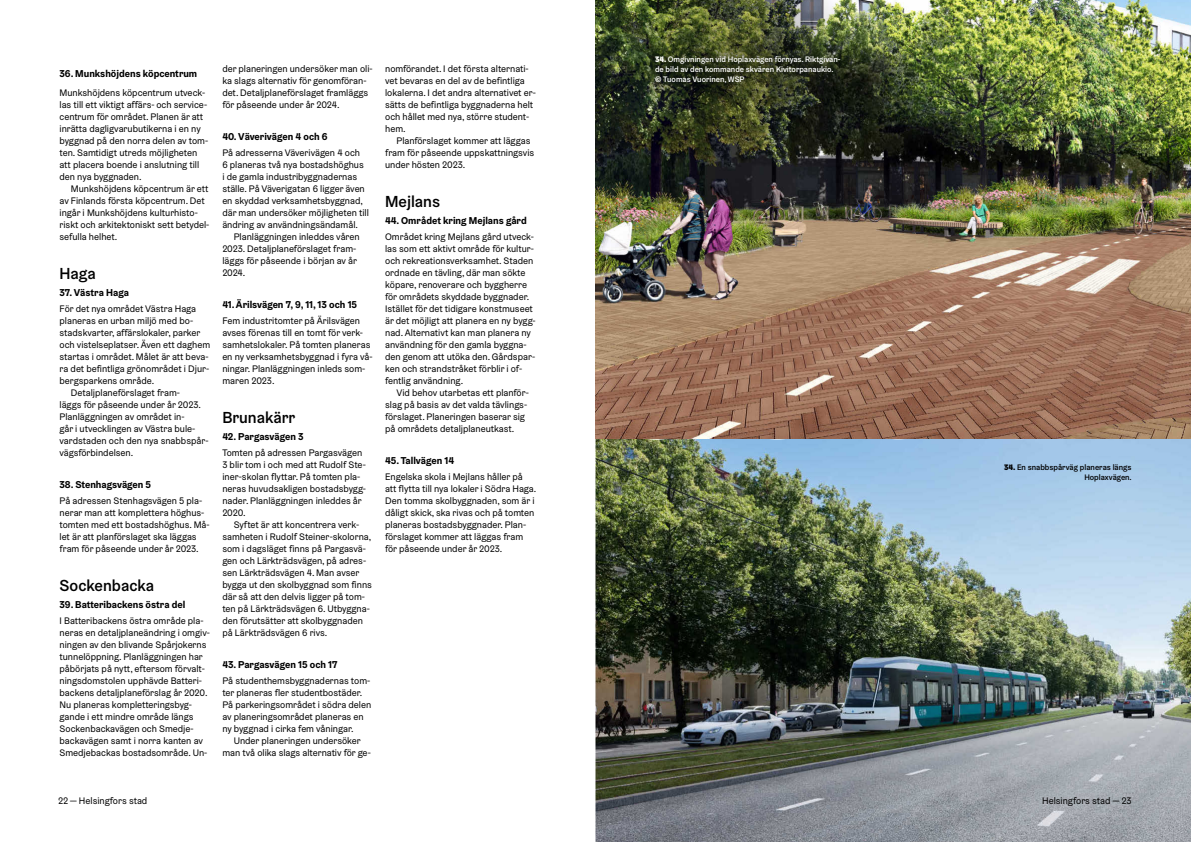
<style>
.page{position:relative;width:1191px;height:842px;background:#fff}
.page>*{position:absolute;margin:0;border:0;box-sizing:border-box;transform-origin:0 0}
.H1_Otsikko_16{font:500 16px "Helsinki Grotesk";color:#000}
.P_Väliotsikko_10pt_b{font:700 10px "Helsinki Grotesk";color:#000}
.P_Leipis_9_5pt{font:9.5px/12px "Helsinki Grotesk";color:#000}
.P_leipis_9_5pt_sisen{font:9.5px/12px "Helsinki Grotesk";color:#000}
.t1{font:500 8px/10px "Helsinki Grotesk";color:#fff}
.t2{font:500 8px/10px "Helsinki Grotesk";color:#000;text-align:right}
.s1{font-weight:900}
</style>
<div class="page">
<img style="left:595px;top:397px;width:596px;height:445px">
<img style="left:596px;top:0;width:595px;height:438px">
<img style="left:595px;top:0;width:259px;height:162px">
<div style="left:627px;top:28px;width:243px;height:87px;background:#000;opacity:.6"></div>
<p class="P_Väliotsikko_10pt_b" style="left:60px;top:67px;width:139px">36. Munkshöjdens köpcentrum</p>
<p class="P_Leipis_9_5pt" style="left:60px;top:87px;width:150px">Munkshöjdens köpcentrum utveck&shy;las till ett viktigt affärs- och service&shy;centrum för området. Planen är att inrätta dagligvarubutikerna i en ny byggnad på den norra delen av tom&shy;ten. Samtidigt utreds möjligheten att placera boende i anslutning till den nya byggnaden.</p>
<p class="P_leipis_9_5pt_sisen" style="left:60px;top:183px;width:151px;text-indent:11px">Munkshöjdens köpcentrum är ett av Finlands första köpcentrum. Det ingår i Munkshöjdens kulturhisto&shy;riskt och arkitektoniskt sett betydel&shy;sefulla helhet.</p>
<h1 class="H1_Otsikko_16" style="left:60px;top:263px;width:38px">Haga</h1>
<p class="P_Väliotsikko_10pt_b" style="left:60px;top:286px;width:71px">37. Västra Haga</p>
<p class="P_Leipis_9_5pt" style="left:60px;top:303px;width:152px">För det nya området Västra Haga planeras en urban miljö med bo&shy;stadskvarter, affärslokaler, parker och vistelseplatser. Även ett daghem startas i området. Målet är att beva&shy;ra det befintliga grönområdet i Djur&shy;bergsparkens område.</p>
<p class="P_leipis_9_5pt_sisen" style="left:60px;top:387px;width:151px;text-indent:11px">Detaljplaneförslaget fram-<br>läggs för påseende under år 2023.<br>Planläggningen av området in-<br>går i utvecklingen av Västra bule&shy;vardstaden och den nya snabbspår&shy;vägsförbindelsen.</p>
<p class="P_Väliotsikko_10pt_b" style="left:60px;top:478px;width:93px">38. Stenhagsvägen 5</p>
<p class="P_Leipis_9_5pt" style="left:60px;top:495px;width:152px">På adressen Stenhagsvägen 5 pla&shy;nerar man att komplettera höghus&shy;tomten med ett bostadshöghus. Må&shy;let är att planförslaget ska läggas fram för påseende under år 2023.</p>
<h1 class="H1_Otsikko_16" style="left:60px;top:575px;width:96px">Sockenbacka</h1>
<p class="P_Väliotsikko_10pt_b" style="left:60px;top:598px;width:127px">39. Batteribackens östra del</p>
<p class="P_Leipis_9_5pt" style="left:60px;top:615px;width:152px">I Batteribackens östra område pla&shy;neras en detaljplaneändring i omgiv&shy;ningen av den blivande Spårjokerns tunnelöppning. Planläggningen har påbörjats på nytt, eftersom förvalt&shy;ningsdomstolen upphävde Batteri&shy;backens detaljplaneförslag år 2020.<br>Nu planeras kompletteringsbyg&shy;gande i ett mindre område längs Sockenbackavägen och Smedje&shy;backavägen samt i norra kanten av Smedjebackas bostadsområde. Un-</p>
<p class="P_Leipis_9_5pt" style="left:222px;top:63px;width:152px">der planeringen undersöker man oli&shy;ka slags alternativ för genomföran&shy;det. Detaljplaneförslaget framläggs för påseende under år 2024.</p>
<p class="P_Väliotsikko_10pt_b" style="left:222px;top:130px;width:107px">40. Väverivägen 4 och 6</p>
<p class="P_Leipis_9_5pt" style="left:222px;top:147px;width:148px">På adresserna Väverivägen 4 och<br>6 planeras två nya bostadshöghus<br>i de gamla industribyggnadernas ställe. På Väverigatan 6 ligger även en skyddad verksamhetsbyggnad, där man undersöker möjligheten till ändring av användningsändamål.</p>
<p class="P_leipis_9_5pt_sisen" style="left:222px;top:231px;width:139px;text-indent:11px">Planläggningen inleddes våren<br>2023. Detaljplaneförslaget fram&shy;läggs för påseende i början av år<br>2024.</p>
<p class="P_Väliotsikko_10pt_b" style="left:222px;top:298px;width:136px">41. Ärilsvägen 7, 9, 11, 13 och 15</p>
<p class="P_Leipis_9_5pt" style="left:222px;top:315px;width:152px">Fem industritomter på Ärilsvägen avses förenas till en tomt för verk&shy;samhetslokaler. På tomten planeras en ny verksamhetsbyggnad i fyra vå&shy;ningar. Planläggningen inleds som&shy;maren 2023.</p>
<h1 class="H1_Otsikko_16" style="left:222px;top:407px;width:75px">Brunakärr</h1>
<p class="P_Väliotsikko_10pt_b" style="left:222px;top:430px;width:83px">42. Pargasvägen 3</p>
<p class="P_Leipis_9_5pt" style="left:222px;top:447px;width:145px">Tomten på adressen Pargasvägen<br>3 blir tom i och med att Rudolf Ste&shy;iner-skolan flyttar. På tomten pla&shy;neras huvudsakligen bostadsbygg&shy;nader. Planläggningen inleddes år<br>2020.</p>
<p class="P_leipis_9_5pt_sisen" style="left:222px;top:519px;width:151px;text-indent:11px">Syftet är att koncentrera verk&shy;samheten i Rudolf Steiner-skolorna, som i dagsläget finns på Pargasvä&shy;gen och Lärkträdsvägen, på adres&shy;sen Lärkträdsvägen 4. Man avser bygga ut den skolbyggnad som finns där så att den delvis ligger på tom&shy;ten på Lärkträdsvägen 6. Utbyggna&shy;den förutsätter att skolbyggnaden på Lärkträdsvägen 6 rivs.</p>
<p class="P_Väliotsikko_10pt_b" style="left:222px;top:658px;width:116px">43. Pargasvägen 15 och 17</p>
<p class="P_Leipis_9_5pt" style="left:222px;top:675px;width:150px">På studenthemsbyggnadernas tom&shy;ter planeras fler studentbostäder.<br>På parkeringsområdet i södra delen av planeringsområdet planeras en ny byggnad i cirka fem våningar.</p>
<p class="P_leipis_9_5pt_sisen" style="left:222px;top:735px;width:150px;text-align:center">Under planeringen undersöker<br>man två olika slags alternativ för ge-</p>
<p class="P_leipis_9_5pt_sisen" style="left:385px;top:63px;width:152px">nomförandet. I det första alternati&shy;vet bevaras en del av de befintliga lokalerna. I det andra alternativet er&shy;sätts de befintliga byggnaderna helt och hållet med nya, större student&shy;hem.</p>
<p class="P_leipis_9_5pt_sisen" style="left:385px;top:135px;width:151px;text-indent:11px">Planförslaget kommer att läggas fram för påseende uppskattningsvis under hösten 2023.</p>
<h1 class="H1_Otsikko_16" style="left:385px;top:191px;width:56px">Mejlans</h1>
<p class="P_Väliotsikko_10pt_b" style="left:385px;top:214px;width:143px">44. Området kring Mejlans gård</p>
<p class="P_Leipis_9_5pt" style="left:385px;top:231px;width:152px">Området kring Mejlans gård utveck&shy;las som ett aktivt område för kultur&shy;och rekreationsverksamhet. Staden ordnade en tävling, där man sökte köpare, renoverare och byggherre för områdets skyddade byggnader.<br>Istället för det tidigare konstmuseet är det möjligt att planera en ny bygg&shy;nad. Alternativt kan man planera ny användning för den gamla byggna&shy;den genom att utöka den. Gårdspar&shy;ken och strandstråket förblir i of&shy;fentlig användning.</p>
<p class="P_leipis_9_5pt_sisen" style="left:385px;top:387px;width:145px;text-indent:11px">Vid behov utarbetas ett planför&shy;slag på basis av det valda tävlings&shy;förslaget. Planeringen baserar sig på områdets detaljplaneutkast.</p>
<p class="P_Väliotsikko_10pt_b" style="left:385px;top:454px;width:70px">45. Tallvägen 14</p>
<p class="P_Leipis_9_5pt" style="left:385px;top:471px;width:153px">Engelska skola i Mejlans håller på<br>att flytta till nya lokaler i Södra Haga.<br>Den tomma skolbyggnaden, som är i dåligt skick, ska rivas och på tomten planeras bostadsbyggnader. Plan&shy;förslaget kommer att läggas fram för påseende under år 2023.</p>
<p class="t1" style="left:655px;top:54px;width:187px"><span class="s1">34.</span> Omgivningen vid Hoplaxvägen förnyas. Riktgivan&shy;de bild av den kommande skvären Kivitorpanaukio. © Tuomas Vuorinen, WSP</p>
<p class="t2" style="left:1004px;top:462px;width:129px"><span class="s1">34.</span> En snabbspårväg planeras längs<br>Hoplaxvägen.</p>
<p class="P_Leipis_9_5pt" style="left:58px;top:795px;width:91px">22 — Helsingfors stad</p>
<p class="P_Leipis_9_5pt" style="left:1042px;top:795px;width:91px">Helsingfors stad — 23</p>
</div>
